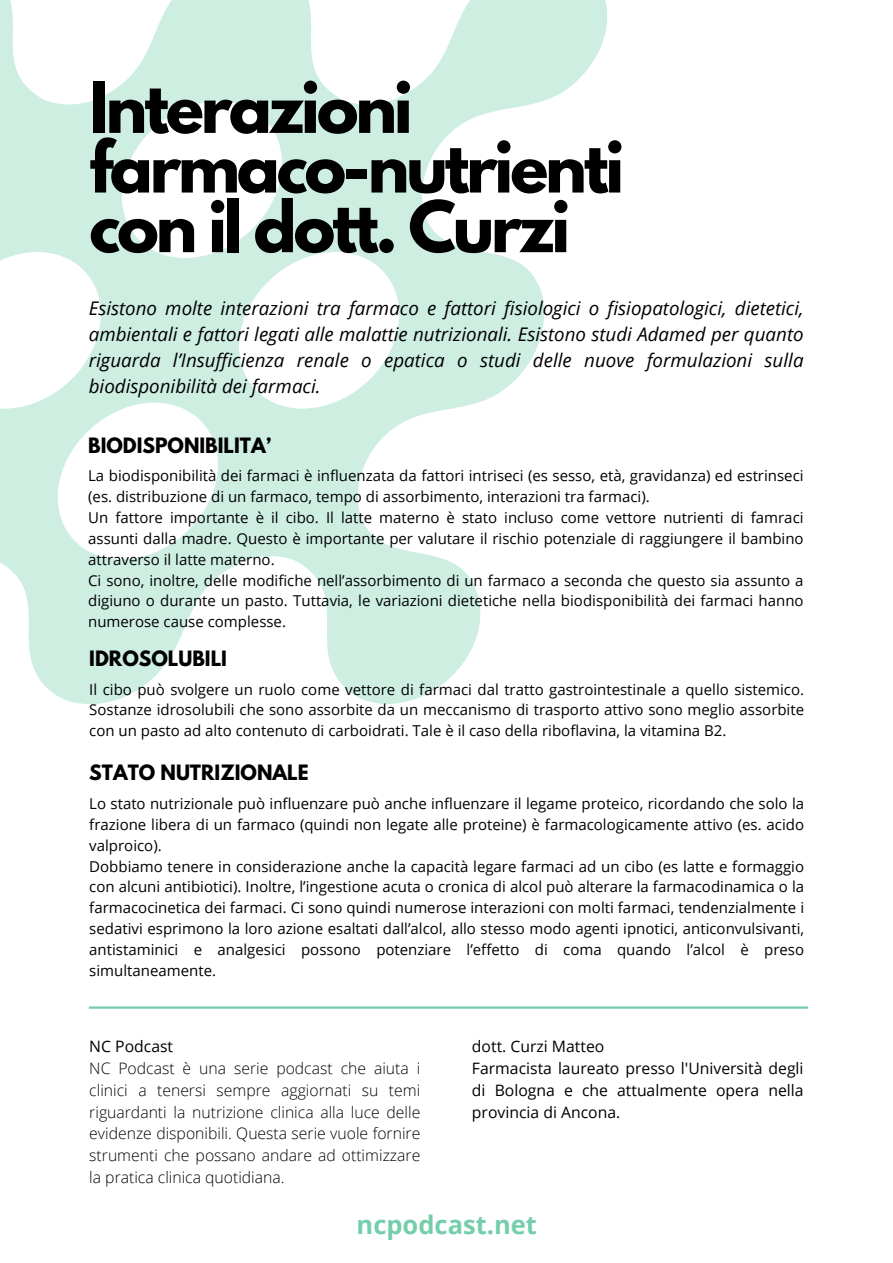
<style>
.page{position:relative;width:893px;height:1263px;background:#fff}
.page>*{position:absolute;margin:0;border:0;box-sizing:border-box;transform-origin:0 0}
.t1{font:700 63px/59.6px "League Spartan";letter-spacing:-.05em;color:#000}
.t2{font:700 25.5px "Open Sans";color:#74ceab}
.t3{font:italic 18.75px/25.9px "Open Sans";color:#000;text-align:justify}
.t4{font:700 18.75px "League Spartan";color:#000}
.t5{font:300 15.75px/21.9px "Open Sans";color:#000;text-align:justify}
.t6{font:15.75px/21.9px "Open Sans";color:#000;text-align:justify}
.t7{font:15px/20.9px "Open Sans";color:#000;text-align:justify}
</style>
<div class="page">
<hr style="left:89px;top:1006px;width:719px;height:3px;background:#74ceab">
<svg style="left:0;top:0;width:608px;height:704px"></svg>
<p class="t1" style="left:89px;top:86px;width:536px">Interazioni farmaco-nutrienti con il dott. Curzi</p>
<h3 class="t3" style="left:89px;top:295px;width:716px">Esistono molte interazioni tra farmaco e fattori fisiologici o fisiopatologici, dietetici, ambientali e fattori legati alle malattie nutrizionali. Esistono studi Adamed per quanto riguarda l’Insufficienza renale o epatica o studi delle nuove formulazioni sulla biodisponibilità dei farmaci.</h3>
<h4 class="t4" style="left:88px;top:436px;width:185px">BIODISPONIBILITA’</h4>
<h3 class="t7" style="left:88px;top:465px;width:717px">La biodisponibilità dei farmaci è influenzata da fattori intriseci (es sesso, età, gravidanza) ed estrinseci (es. distribuzione di un farmaco, tempo di assorbimento, interazioni tra farmaci).</h3>
<p class="t7" style="left:88px;top:507px;width:717px">Un fattore importante è il cibo. Il latte materno è stato incluso come vettore nutrienti di famraci assunti dalla madre. Questo è importante per valutare il rischio potenziale di raggiungere il bambino attraverso il latte materno.</p>
<p class="t7" style="left:88px;top:569px;width:717px">Ci sono, inoltre, delle modifiche nell’assorbimento di un farmaco a seconda che questo sia assunto a digiuno o durante un pasto. Tuttavia, le variazioni dietetiche nella biodisponibilità dei farmaci hanno numerose cause complesse.</p>
<p class="t4" style="left:89px;top:649px;width:139px">IDROSOLUBILI</p>
<p class="t7" style="left:89px;top:678px;width:716px">Il cibo può svolgere un ruolo come vettore di farmaci dal tratto gastrointestinale a quello sistemico.<br>Sostanze idrosolubili che sono assorbite da un meccanismo di trasporto attivo sono meglio assorbite con un pasto ad alto contenuto di carboidrati. Tale è il caso della riboflavina, la vitamina B2.</p>
<p class="t4" style="left:89px;top:763px;width:221px">STATO NUTRIZIONALE</p>
<p class="t7" style="left:89px;top:793px;width:716px">Lo stato nutrizionale può influenzare può anche influenzare il legame proteico, ricordando che solo la frazione libera di un farmaco (quindi non legate alle proteine) è farmacologicamente attivo (es. acido valproico).</p>
<p class="t7" style="left:89px;top:855px;width:716px">Dobbiamo tenere in considerazione anche la capacità legare farmaci ad un cibo (es latte e formaggio con alcuni antibiotici). Inoltre, l’ingestione acuta o cronica di alcol può alterare la farmacodinamica o la farmacocinetica dei farmaci. Ci sono quindi numerose interazioni con molti farmaci, tendenzialmente i sedativi esprimono la loro azione esaltati dall’alcol, allo stesso modo agenti ipnotici, anticonvulsivanti, antistaminici e analgesici possono potenziare l’effetto di coma quando l’alcol è preso simultaneamente.</p>
<h3 class="t6" style="left:89px;top:1035px;width:85px">NC Podcast</h3>
<p class="t5" style="left:89px;top:1056px;width:332px">NC Podcast è una serie podcast che aiuta i clinici a tenersi sempre aggiornati su temi riguardanti la nutrizione clinica alla luce delle evidenze disponibili. Questa serie vuole fornire strumenti che possano andare ad ottimizzare la pratica clinica quotidiana.</p>
<p class="t6" style="left:472px;top:1035px;width:134px">dott. Curzi Matteo</p>
<p class="t6" style="left:472px;top:1056px;width:333px">Farmacista laureato presso l'Università degli di Bologna e che attualmente opera nella provincia di Ancona.</p>
<h1 class="t2" style="left:357px;top:1207px;width:182px">ncpodcast.net</h1>
</div>
